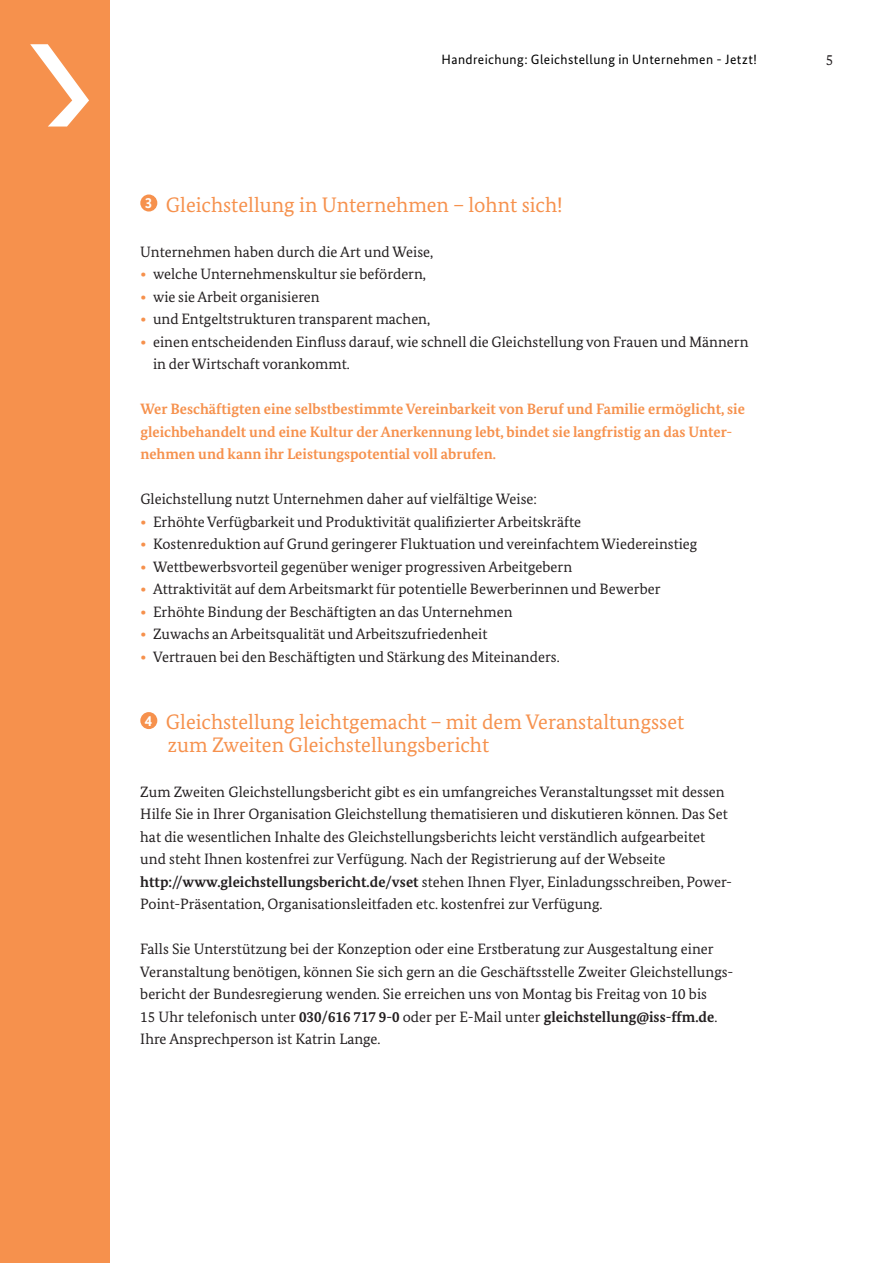
<style>
.page{position:relative;width:893px;height:1263px;background:#fff}
.page>*{position:absolute;margin:0;border:0;box-sizing:border-box;transform-origin:0 0}
.t1{font:21px/22.5px "Bundes Serif";color:#f6914d}
.t2{font:15px/22.5px "Bundes Serif";color:#231f20}
.t3{font:700 15px/22.5px "Bundes Serif";color:#f6914d}
.t4{font:13.5px "Bundes Sans";letter-spacing:.03em;color:#000}
.s1{font-family:"Bundes Sans";font-size:19.5px;color:#f6914d}
.s2{font-weight:700}
</style>
<div class="page">
<div style="left:0;top:0;width:110px;height:1263px;background:#f6914d"></div>
<svg style="left:30px;top:44px;width:59px;height:83px"></svg>
<div style="left:140px;top:194px;width:17px;height:18px;background:#f6914d;border-radius:50%"></div>
<div style="left:140px;top:712px;width:17px;height:17px;background:#f6914d;border-radius:50%"></div>
<p class="t4" style="left:442px;top:51px;width:317px">Handreichung: Gleichstellung in Unternehmen - Jetzt!</p>
<p class="t2" style="left:826px;top:48px;width:9px">5</p>
<h1 class="t1" style="left:145px;top:193px;width:419px"><sup>3</sup> Gleichstellung in Unternehmen – lohnt sich!</h1>
<p class="t2" style="left:140px;top:240px;width:294px">Unternehmen haben durch die Art und Weise,</p>
<p class="t2" style="left:140px;top:262px;width:287px"><span class="s1">•</span> welche Unternehmenskultur sie befördern,</p>
<p class="t2" style="left:140px;top:285px;width:181px"><span class="s1">•</span> wie sie Arbeit organisieren</p>
<p class="t2" style="left:140px;top:307px;width:291px"><span class="s1">•</span> und Entgeltstrukturen transparent machen,</p>
<p class="t2" style="left:153px;top:330px;width:597px;text-indent:-13px"><span class="s1">•</span> einen entscheidenden Einfluss darauf, wie schnell die Gleichstellung von Frauen und Männern in der Wirtschaft vorankommt.</p>
<p class="t3" style="left:140px;top:397px;width:606px">Wer Beschäftigten eine selbstbestimmte Vereinbarkeit von Beruf und Familie ermöglicht, sie gleichbehandelt und eine Kultur der Anerkennung lebt, bindet sie langfristig an das Unter&shy;nehmen und kann ihr Leistungspotential voll abrufen.</p>
<p class="t2" style="left:140px;top:487px;width:398px">Gleichstellung nutzt Unternehmen daher auf vielfältige Weise:</p>
<p class="t2" style="left:140px;top:510px;width:442px"><span class="s1">•</span> Erhöhte Verfügbarkeit und Produktivität qualifizierter Arbeitskräfte</p>
<p class="t2" style="left:140px;top:532px;width:559px"><span class="s1">•</span> Kostenreduktion auf Grund geringerer Fluktuation und vereinfachtem Wiedereinstieg</p>
<p class="t2" style="left:140px;top:555px;width:433px"><span class="s1">•</span> Wettbewerbsvorteil gegenüber weniger progressiven Arbeitgebern</p>
<p class="t2" style="left:140px;top:577px;width:522px"><span class="s1">•</span> Attraktivität auf dem Arbeitsmarkt für potentielle Bewerberinnen und Bewerber</p>
<p class="t2" style="left:140px;top:600px;width:374px"><span class="s1">•</span> Erhöhte Bindung der Beschäftigten an das Unternehmen</p>
<p class="t2" style="left:140px;top:622px;width:349px"><span class="s1">•</span> Zuwachs an Arbeitsqualität und Arbeitszufriedenheit</p>
<p class="t2" style="left:140px;top:645px;width:421px"><span class="s1">•</span> Vertrauen bei den Beschäftigten und Stärkung des Miteinanders.</p>
<h1 class="t1" style="left:168px;top:710px;width:518px;text-indent:-23px"><sup>4</sup> Gleichstellung leichtgemacht – mit dem Veranstaltungsset zum Zweiten Gleichstellungsbericht</h1>
<p class="t2" style="left:140px;top:780px;width:593px">Zum Zweiten Gleichstellungsbericht gibt es ein umfangreiches Veranstaltungsset mit dessen Hilfe Sie in Ihrer Organisation Gleichstellung thematisieren und diskutieren können. Das Set hat die wesentlichen Inhalte des Gleichstellungsberichts leicht verständlich aufgearbeitet und steht Ihnen kostenfrei zur Verfügung. Nach der Registrierung auf der Webseite <span class="s2">http://www.gleichstellungsbericht.de/vset</span> stehen Ihnen Flyer, Einladungsschreiben, Power-Point-Präsentation, Organisationsleitfaden etc. kostenfrei zur Verfügung.</p>
<p class="t2" style="left:140px;top:937px;width:595px">Falls Sie Unterstützung bei der Konzeption oder eine Erstberatung zur Ausgestaltung einer Veranstaltung benötigen, können Sie sich gern an die Geschäftsstelle Zweiter Gleichstellungs&shy;bericht der Bundesregierung wenden. Sie erreichen uns von Montag bis Freitag von 10 bis<br>15 Uhr telefonisch unter <span class="s2">030/616 717 9-0</span> oder per E-Mail unter <span class="s2">gleichstellung@iss-ffm.de</span>.<br>Ihre Ansprechperson ist Katrin Lange.</p>
</div>
